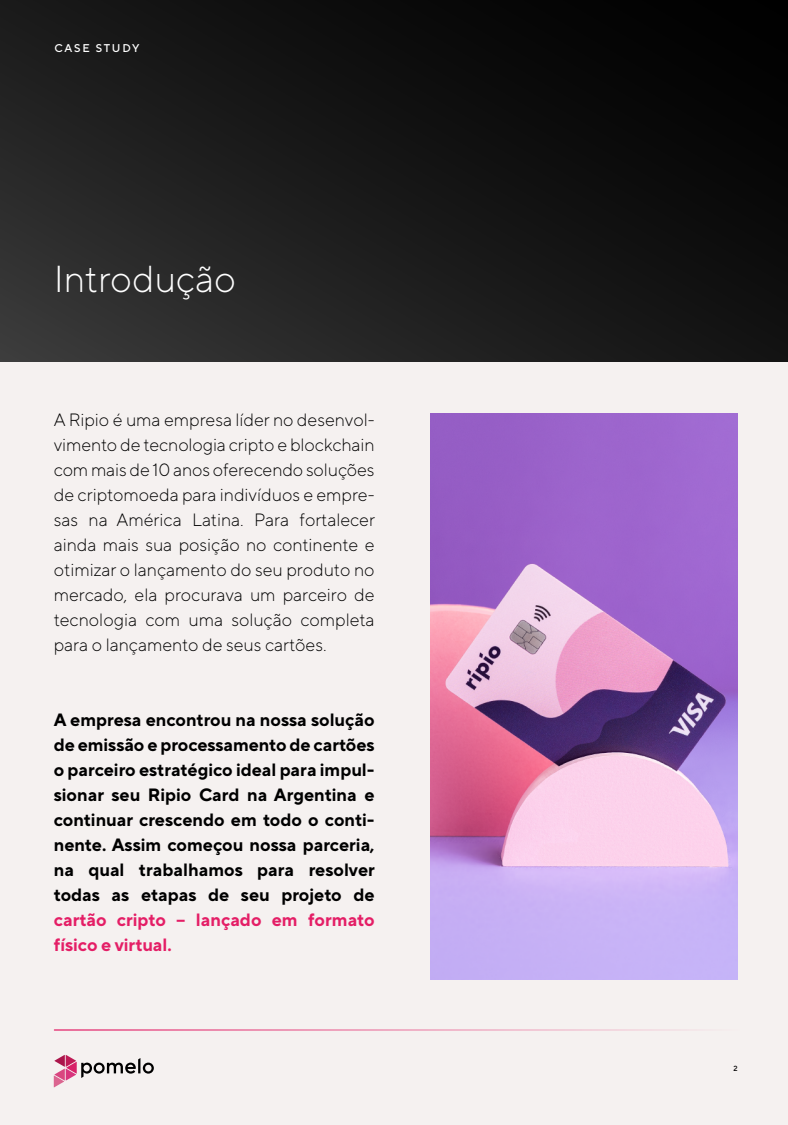
<style>
.page{position:relative;width:788px;height:1125px;background:#f5f1f0}
.page>*{position:absolute;margin:0;border:0;box-sizing:border-box;transform-origin:0 0}
.t1{font:300 37.5px "TT Norms Pro";color:#fff}
.t2{font:300 17.81px/25px "TT Norms Pro";color:#000;text-align:justify}
.t3{font:700 17.81px/25px "TT Norms Pro";color:#000;text-align:justify}
.t4{font:700 17.81px/25px "TT Norms Pro";color:#e41e66}
.t5{font:500 11.25px "TT Norms Pro";letter-spacing:.16em;color:#fff}
.t6{font:500 7.5px "TT Norms Pro";color:#000}
</style>
<div class="page">
<svg style="left:0;top:0;width:788px;height:361px;background:#171717"></svg>
<hr style="left:54px;top:1029px;width:685px;height:2px;background:#fff">
<svg style="left:54px;top:1055px;width:100px;height:32px"></svg>
<img style="left:431px;top:413px;width:307px;height:566px">
<p class="t5" style="left:54px;top:40px;width:87px">CASE STUDY</p>
<h1 class="t1" style="left:54px;top:255px;width:184px">Introdução</h1>
<p class="t2" style="left:54px;top:406px;width:322px">A Ripio é uma empresa líder no desenvol&shy;vimento de tecnologia cripto e blockchain com mais de 10 anos oferecendo soluções de criptomoeda para indivíduos e empre&shy;sas na América Latina. Para fortalecer ainda mais sua posição no continente e otimizar o lançamento do seu produto no mercado, ela procurava um parceiro de tecnologia com uma solução completa para o lançamento de seus cartões.</p>
<p class="t3" style="left:54px;top:706px;width:322px">A empresa encontrou na nossa solução de emissão e processamento de cartões o parceiro estratégico ideal para impul&shy;sionar seu Ripio Card na Argentina e continuar crescendo em todo o conti&shy;nente. Assim começou nossa parceria, na qual trabalhamos para resolver todas as etapas de seu projeto de</p>
<p class="t4" style="left:54px;top:906px;width:322px">cartão cripto – lançado em formato físico e virtual.</p>
<p class="t6" style="left:733px;top:1063px;width:6px">2</p>
</div>
